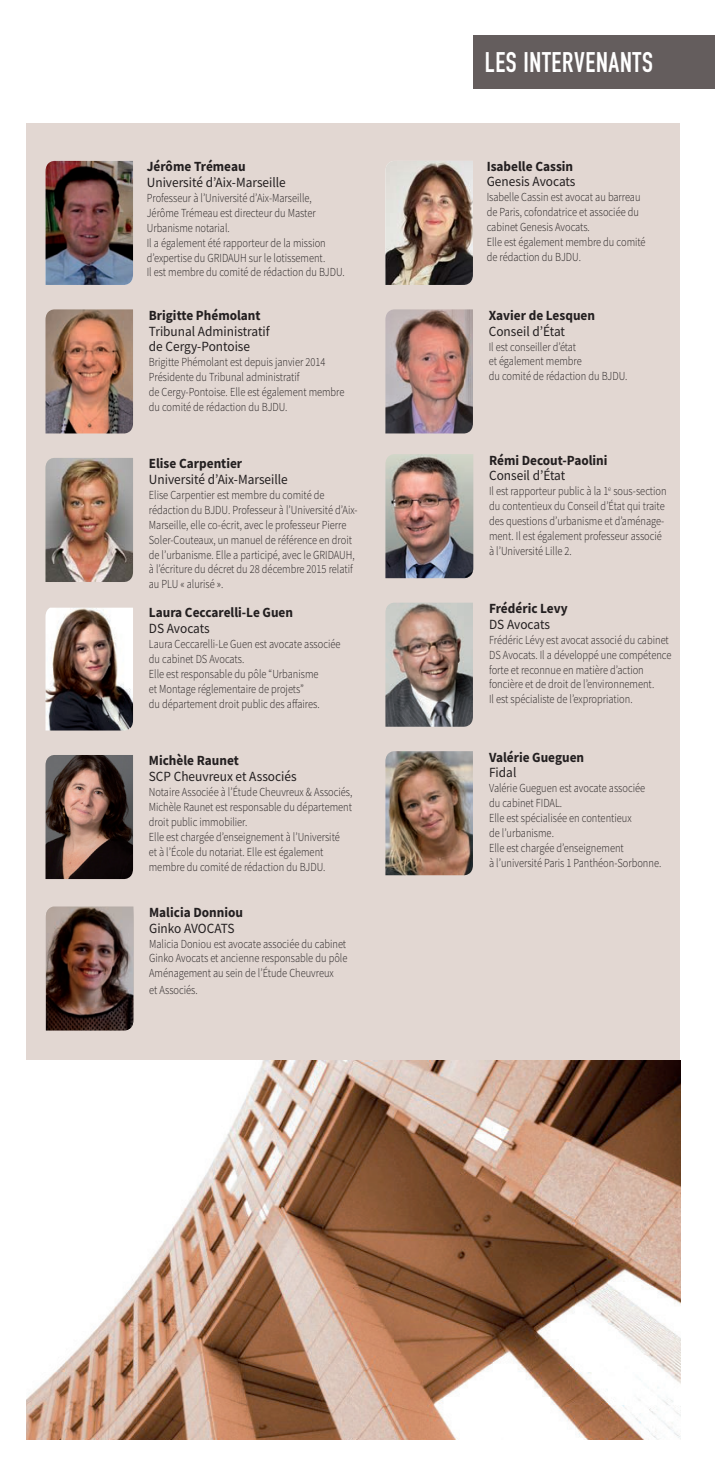
<style>
.page{position:relative;width:715px;height:1474px;background:#fff}
.page>*{position:absolute;margin:0;border:0;box-sizing:border-box;transform-origin:0 0}
.t1{font:28px "DIN Engschrift Std";letter-spacing:.025em;color:#fff;scale:.95 1}
.t2{font:14px/15.8px "Source Sans Pro";color:#231f20;scale:.95 1}
.t3{font:700 14px "Source Sans Pro";color:#231f20;scale:.95 1}
.t4{font:300 12.25px/14.9px "Source Sans Pro";color:#231f20;scale:.85 1}
</style>
<div class="page">
<div style="left:26px;top:124px;width:654px;height:1315px;background:#e2d7d2"></div>
<img style="left:26px;top:1060px;width:654px;height:379px">
<div style="left:473px;top:35px;width:241px;height:53px;background:#645d5d"></div>
<img style="left:385px;top:454px;width:88px;height:124px">
<img style="left:385px;top:602px;width:88px;height:124px">
<img style="left:385px;top:751px;width:88px;height:124px">
<img style="left:385px;top:161px;width:88px;height:124px">
<img style="left:385px;top:309px;width:88px;height:124px">
<img style="left:45px;top:755px;width:88px;height:124px">
<img style="left:46px;top:906px;width:87px;height:124px">
<img style="left:45px;top:458px;width:88px;height:124px">
<img style="left:45px;top:161px;width:88px;height:124px">
<img style="left:45px;top:309px;width:88px;height:124px">
<img style="left:45px;top:607px;width:88px;height:123px">
<p class="t3" style="left:147px;top:157px;width:105px">Jérôme Trémeau</p>
<p class="t2" style="left:147px;top:174px;width:148px">Université d’Aix-Marseille</p>
<p class="t4" style="left:147px;top:190px;width:234px">Professeur à l’Université d’Aix-Marseille, Jérôme Trémeau est directeur du Master Urbanisme notarial.<br>Il a également été rapporteur de la mission d’expertise du GRIDAUH sur le lotissement.<br>Il est membre du comité de rédaction du BJDU.</p>
<p class="t3" style="left:149px;top:306px;width:119px">Brigitte Phémolant</p>
<p class="t2" style="left:149px;top:323px;width:129px">Tribunal Administratif de Cergy-Pontoise</p>
<p class="t4" style="left:149px;top:355px;width:231px">Brigitte Phémolant est depuis janvier 2014<br>Présidente du Tribunal administratif<br>de Cergy-Pontoise. Elle est également membre du comité de rédaction du BJDU.</p>
<p class="t3" style="left:149px;top:454px;width:100px">Elise Carpentier</p>
<p class="t2" style="left:149px;top:471px;width:148px">Université d’Aix-Marseille</p>
<p class="t4" style="left:149px;top:487px;width:247px">Elise Carpentier est membre du comité de rédaction du BJDU. Professeur à l’Université d’Aix-Marseille, elle co-écrit, avec le professeur Pierre Soler-Couteaux, un manuel de référence en droit de l’urbanisme. Elle a participé, avec le GRIDAUH, à l’écriture du décret du 28 décembre 2015 relatif au PLU « alurisé ».</p>
<p class="t3" style="left:149px;top:603px;width:153px">Laura Ceccarelli-Le Guen</p>
<p class="t2" style="left:149px;top:620px;width:66px">DS Avocats</p>
<p class="t4" style="left:149px;top:636px;width:227px">Laura Ceccarelli-Le Guen est avocate associée du cabinet DS Avocats.<br>Elle est responsable du pôle “Urbanisme<br>et Montage réglementaire de projets”<br>du département droit public des affaires.</p>
<p class="t3" style="left:149px;top:751px;width:96px">Michèle Raunet</p>
<p class="t2" style="left:149px;top:768px;width:157px">SCP Cheuvreux et Associés</p>
<p class="t4" style="left:149px;top:784px;width:241px">Notaire Associée à l’Étude Cheuvreux &amp; Associés, Michèle Raunet est responsable du département droit public immobilier.<br>Elle est chargée d’enseignement à l’Université<br>et à l’École du notariat. Elle est également membre du comité de rédaction du BJDU.</p>
<p class="t3" style="left:149px;top:902px;width:100px">Malicia Donniou</p>
<p class="t2" style="left:149px;top:920px;width:91px">Ginko AVOCATS</p>
<p class="t4" style="left:149px;top:936px;width:235px;text-align:justify">Malicia Doniou est avocate associée du cabinet Ginko Avocats et ancienne responsable du pôle Aménagement au sein de l’Étude Cheuvreux</p>
<p class="t4" style="left:149px;top:982px;width:59px">et Associés.</p>
<h1 class="t1" style="left:484px;top:46px;width:178px">LES INTERVENANTS</h1>
<p class="t3" style="left:486px;top:157px;width:92px">Isabelle Cassin</p>
<p class="t2" style="left:486px;top:174px;width:95px">Genesis Avocats</p>
<p class="t4" style="left:486px;top:190px;width:188px">Isabelle Cassin est avocat au barreau de Paris, cofondatrice et associée du cabinet Genesis Avocats.<br>Elle est également membre du comité de rédaction du BJDU.</p>
<p class="t3" style="left:488px;top:306px;width:113px">Xavier de Lesquen</p>
<p class="t2" style="left:488px;top:323px;width:82px">Conseil d’État</p>
<p class="t4" style="left:488px;top:339px;width:165px">Il est conseiller d’état<br>et également membre<br>du comité de rédaction du BJDU.</p>
<p class="t3" style="left:489px;top:450px;width:126px">Rémi Decout-Paolini</p>
<p class="t2" style="left:489px;top:468px;width:82px">Conseil d’État</p>
<p class="t4" style="left:489px;top:484px;width:210px">Il est rapporteur public à la 1<sup>e</sup> sous-section du contentieux du Conseil d’État qui traite des questions d’urbanisme et d’aménage&shy;ment. Il est également professeur associé à l’Université Lille 2.</p>
<p class="t3" style="left:489px;top:599px;width:84px">Frédéric Levy</p>
<p class="t2" style="left:489px;top:616px;width:66px">DS Avocats</p>
<p class="t4" style="left:489px;top:632px;width:216px">Frédéric Lévy est avocat associé du cabinet DS Avocats. Il a développé une compétence forte et reconnue en matière d’action foncière et de droit de l’environnement.<br>Il est spécialiste de l’expropriation.</p>
<p class="t3" style="left:489px;top:747px;width:102px">Valérie Gueguen</p>
<p class="t2" style="left:489px;top:764px;width:30px">Fidal</p>
<p class="t4" style="left:489px;top:780px;width:204px">Valérie Gueguen est avocate associée<br>du cabinet FIDAL.<br>Elle est spécialisée en contentieux<br>de l’urbanisme.<br>Elle est chargée d’enseignement<br>à l’université Paris 1 Panthéon-Sorbonne.</p>
</div>
